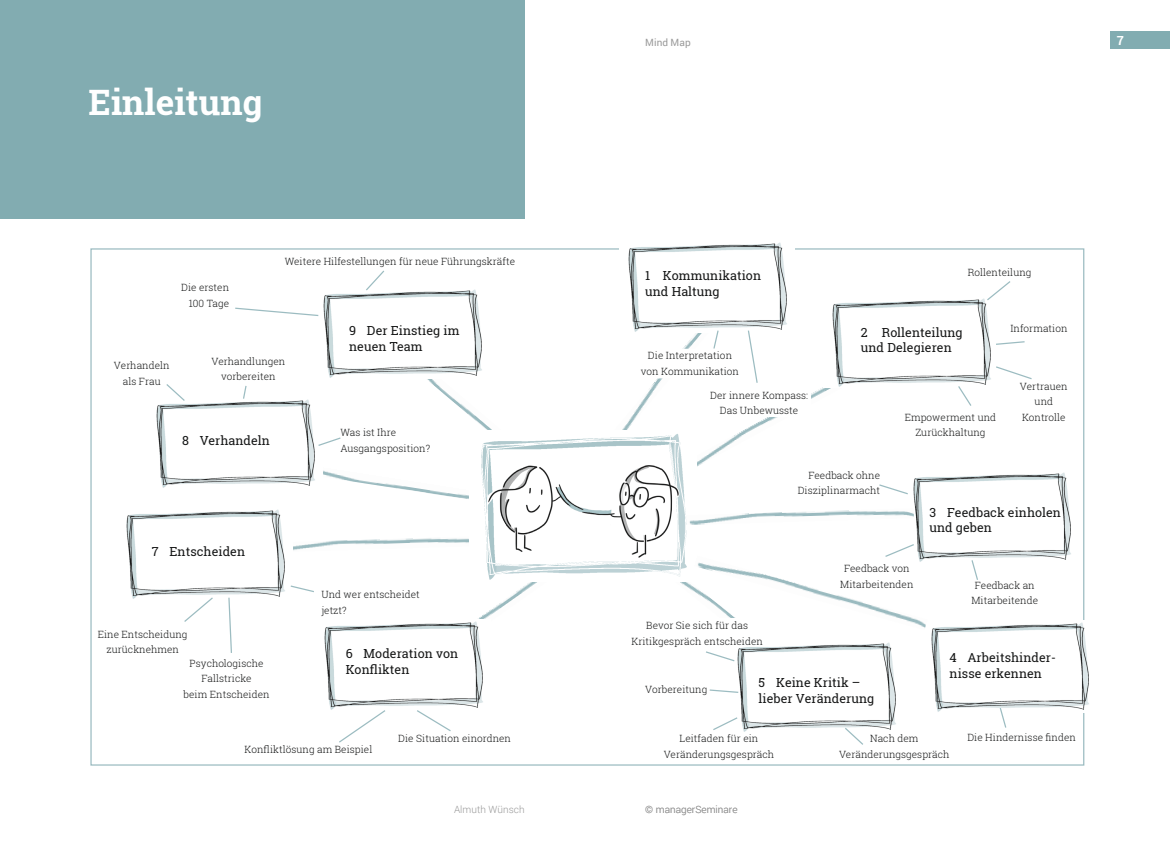
<style>
.page{position:relative;width:1170px;height:844px;background:#fff}
.page>*{position:absolute;margin:0;border:0;box-sizing:border-box;transform-origin:0 0}
.t1{font:700 35px "Roboto Slab";color:#fff}
.t2{font:12.5px/15.6px "Roboto Slab";letter-spacing:.005em;color:#151616}
.t3{font:700 12.5px "Roboto";color:#fff}
.t4{font:300 10px/15.6px "Roboto Slab";letter-spacing:.005em;color:#151616;text-align:center}
.t5{font:300 10px "Roboto";letter-spacing:.005em;color:#999}
.t6{font:10px "Roboto";letter-spacing:.005em;color:#999}
</style>
<div class="page">
<div style="left:1109px;top:31px;width:60px;height:18px;background:#82acb1"></div>
<img style="left:293px;top:538px;width:176px;height:13px">
<img style="left:697px;top:387px;width:134px;height:80px">
<img style="left:403px;top:540px;width:134px;height:79px">
<img style="left:913px;top:472px;width:158px;height:88px">
<img style="left:832px;top:298px;width:159px;height:89px">
<img style="left:126px;top:509px;width:159px;height:90px">
<img style="left:931px;top:622px;width:158px;height:90px">
<img style="left:737px;top:642px;width:159px;height:90px">
<img style="left:324px;top:621px;width:159px;height:89px">
<div style="left:0;top:0;width:524px;height:218px;background:#82acb1"></div>
<img style="left:622px;top:384px;width:144px;height:53px">
<img style="left:628px;top:242px;width:159px;height:88px">
<img style="left:323px;top:470px;width:146px;height:29px">
<img style="left:156px;top:399px;width:159px;height:89px">
<img style="left:384px;top:379px;width:108px;height:111px">
<img style="left:323px;top:289px;width:159px;height:89px">
<div style="left:707px;top:388px;width:103px;height:28px;background:#fff"></div>
<img style="left:469px;top:430px;width:227px;height:151px">
<img style="left:486px;top:465px;width:194px;height:93px">
<img style="left:686px;top:508px;width:227px;height:17px">
<div style="left:630px;top:618px;width:133px;height:27px;background:#fff"></div>
<svg style="left:634px;top:329px;width:124px;height:55px"></svg>
<svg style="left:985px;top:281px;width:26px;height:20px"></svg>
<svg style="left:996px;top:341px;width:29px;height:4px"></svg>
<svg style="left:996px;top:366px;width:36px;height:14px"></svg>
<svg style="left:956px;top:384px;width:16px;height:22px"></svg>
<svg style="left:879px;top:484px;width:29px;height:11px"></svg>
<svg style="left:887px;top:543px;width:28px;height:12px"></svg>
<svg style="left:970px;top:558px;width:8px;height:22px"></svg>
<svg style="left:998px;top:706px;width:9px;height:22px"></svg>
<svg style="left:415px;top:708px;width:37px;height:23px"></svg>
<svg style="left:337px;top:708px;width:50px;height:35px"></svg>
<svg style="left:290px;top:585px;width:24px;height:8px"></svg>
<svg style="left:228px;top:596px;width:5px;height:57px"></svg>
<svg style="left:183px;top:596px;width:31px;height:26px"></svg>
<svg style="left:318px;top:437px;width:23px;height:9px"></svg>
<svg style="left:242px;top:386px;width:5px;height:14px"></svg>
<svg style="left:165px;top:384px;width:21px;height:18px"></svg>
<svg style="left:235px;top:307px;width:84px;height:9px"></svg>
<svg style="left:364px;top:270px;width:21px;height:22px"></svg>
<svg style="left:706px;top:651px;width:29px;height:11px"></svg>
<svg style="left:713px;top:716px;width:25px;height:15px"></svg>
<svg style="left:843px;top:726px;width:21px;height:19px"></svg>
<svg style="left:709px;top:688px;width:30px;height:5px"></svg>
<img style="left:694px;top:555px;width:233px;height:73px">
<h1 class="t1" style="left:89px;top:78px;width:175px">Einleitung</h1>
<p class="t4" style="left:181px;top:279px;width:49px;text-align:right">Die ersten<br>100 Tage</p>
<p class="t4" style="left:285px;top:253px;width:232px">Weitere Hilfestellungen für neue Führungskräfte</p>
<p class="t2" style="left:349px;top:322px;width:112px">9 Der Einstieg im neuen Team</p>
<p class="t4" style="left:114px;top:357px;width:57px">Verhandeln als Frau</p>
<p class="t4" style="left:211px;top:353px;width:75px">Verhandlungen vorbereiten</p>
<p class="t2" style="left:182px;top:432px;width:89px">8 Verhandeln</p>
<p class="t4" style="left:340px;top:424px;width:91px;text-align:left">Was ist Ihre<br>Ausgangsposition?</p>
<p class="t2" style="left:152px;top:543px;width:95px">7 Entscheiden</p>
<p class="t4" style="left:98px;top:626px;width:91px">Eine Entscheidung zurücknehmen</p>
<p class="t4" style="left:184px;top:655px;width:87px">Psychologische<br>Fallstricke<br>beim Entscheiden</p>
<p class="t4" style="left:321px;top:586px;width:100px;text-align:left">Und wer entscheidet jetzt?</p>
<p class="t2" style="left:346px;top:645px;width:114px">6 Moderation von<br>Konflikten</p>
<p class="t4" style="left:398px;top:730px;width:114px">Die Situation einordnen</p>
<p class="t4" style="left:244px;top:741px;width:129px">Konfliktlösung am Beispiel</p>
<p class="t6" style="left:645px;top:36px;width:47px">Mind Map</p>
<p class="t3" style="left:1116px;top:31px;width:9px">7</p>
<p class="t2" style="left:645px;top:267px;width:117px">1 Kommunikation und Haltung</p>
<p class="t4" style="left:641px;top:347px;width:100px">Die Interpretation von Kommunikation</p>
<p class="t4" style="left:710px;top:387px;width:99px">Der innere Kompass:<br>Das Unbewusste</p>
<p class="t4" style="left:967px;top:264px;width:65px">Rollenteilung</p>
<p class="t2" style="left:860px;top:324px;width:103px">2 Rollenteilung und Delegieren</p>
<p class="t4" style="left:1010px;top:320px;width:59px">Information</p>
<p class="t4" style="left:1019px;top:378px;width:49px">Vertrauen und</p>
<p class="t4" style="left:904px;top:409px;width:93px">Empowerment und</p>
<p class="t4" style="left:1021px;top:409px;width:45px">Kontrolle</p>
<p class="t4" style="left:915px;top:424px;width:72px">Zurückhaltung</p>
<p class="t4" style="left:797px;top:467px;width:84px;text-align:right">Feedback ohne<br>Disziplinarmacht</p>
<p class="t4" style="left:840px;top:560px;width:75px">Feedback von<br>Mitarbeitenden</p>
<p class="t4" style="left:631px;top:617px;width:133px">Bevor Sie sich für das<br>Kritikgespräch entscheiden</p>
<p class="t4" style="left:645px;top:681px;width:63px">Vorbereitung</p>
<p class="t2" style="left:758px;top:674px;width:117px">5 Keine Kritik – lieber Veränderung</p>
<p class="t2" style="left:929px;top:504px;width:133px">3 Feedback einholen und geben</p>
<p class="t4" style="left:971px;top:577px;width:68px">Feedback an<br>Mitarbeitende</p>
<p class="t2" style="left:949px;top:649px;width:108px">4 Arbeitshinder&shy;nisse erkennen</p>
<p class="t4" style="left:679px;top:730px;width:80px">Leitfaden für ein</p>
<p class="t4" style="left:967px;top:728px;width:110px">Die Hindernisse finden</p>
<p class="t4" style="left:663px;top:745px;width:112px">Veränderungsgespräch</p>
<p class="t4" style="left:839px;top:730px;width:112px">Nach dem<br>Veränderungsgespräch</p>
<p class="t5" style="left:454px;top:802px;width:72px">Almuth Wünsch</p>
<p class="t5" style="left:645px;top:802px;width:94px">© managerSeminare</p>
</div>
